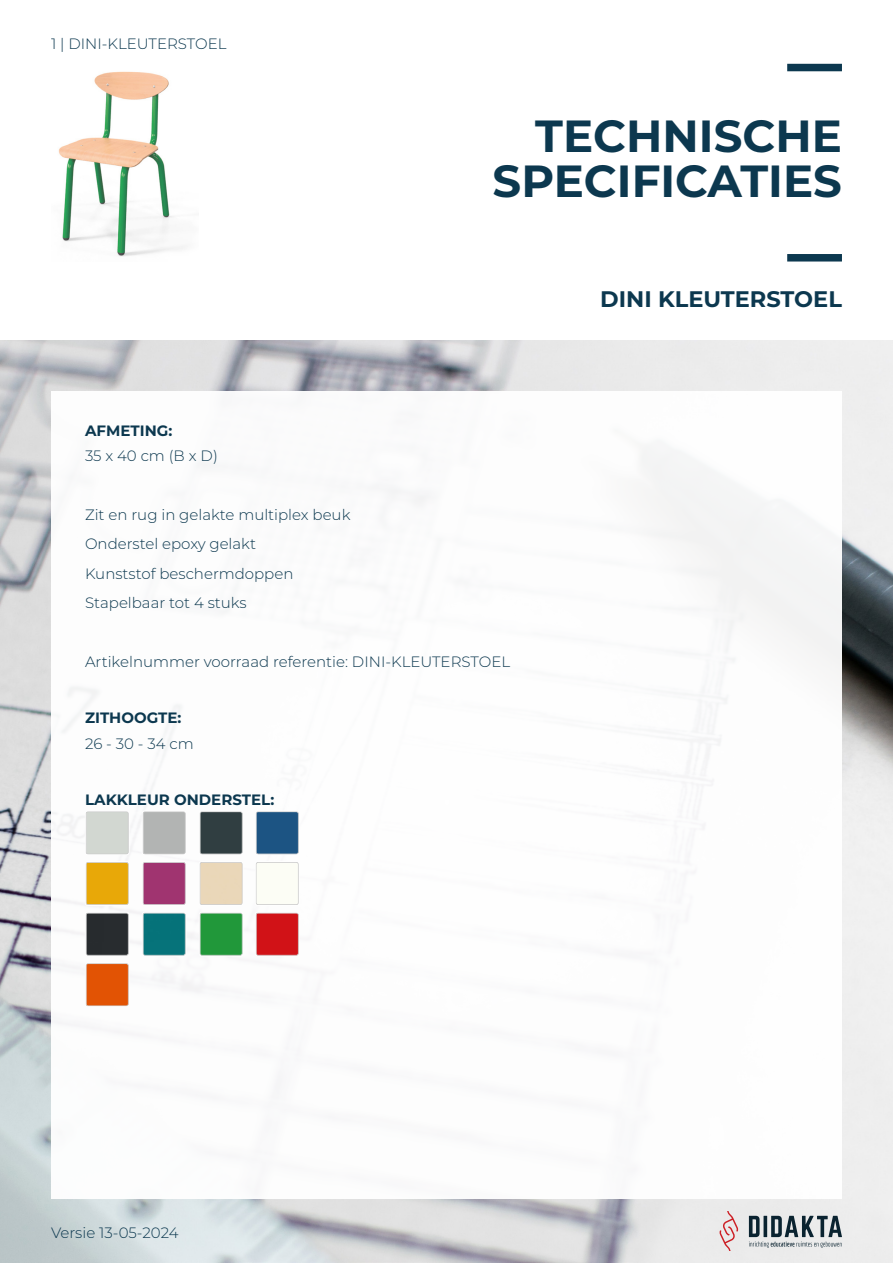
<style>
.page{position:relative;width:893px;height:1263px;background:#fff}
.page>*{position:absolute;margin:0;border:0;box-sizing:border-box;transform-origin:0 0}
.t1{font:700 45px/45px "Montserrat";color:#0c384f;text-align:right}
.Titel_2{font:700 22.5px "Montserrat";color:#0c384f}
.Platte_tekst{font:300 15px "Montserrat";color:#0c384f}
.Titel_3{font:700 15px "Montserrat";color:#0c384f}
</style>
<div class="page">
<img style="left:0;top:340px;width:893px;height:923px">
<div style="left:51px;top:391px;width:791px;height:808px;background:#fff"></div>
<svg style="left:719px;top:1212px;width:19px;height:38px"></svg>
<svg style="left:749px;top:1216px;width:93px;height:32px;background:#97a0a5"></svg>
<div style="left:787px;top:64px;width:55px;height:7px;background:#0c384f"></div>
<div style="left:787px;top:254px;width:55px;height:7px;background:#0c384f"></div>
<svg style="left:85px;top:811px;width:214px;height:195px"></svg>
<img style="left:58px;top:71px;width:127px;height:186px">
<p class="Platte_tekst" style="left:51px;top:33px;width:177px">1 | DINI-KLEUTERSTOEL</p>
<p class="Titel_3" style="left:85px;top:419px;width:89px">AFMETING:</p>
<p class="Platte_tekst" style="left:85px;top:445px;width:134px">35 x 40 cm (B x D)</p>
<p class="Platte_tekst" style="left:85px;top:504px;width:267px">Zit en rug in gelakte multiplex beuk</p>
<p class="Platte_tekst" style="left:85px;top:534px;width:173px">Onderstel epoxy gelakt</p>
<p class="Platte_tekst" style="left:85px;top:563px;width:210px">Kunststof beschermdoppen</p>
<p class="Platte_tekst" style="left:85px;top:593px;width:163px">Stapelbaar tot 4 stuks</p>
<h1 class="t1" style="left:493px;top:111px;width:351px">TECHNISCHE<br>SPECIFICATIES</h1>
<p class="Titel_2" style="left:600px;top:282px;width:243px">DINI KLEUTERSTOEL</p>
<p class="Platte_tekst" style="left:85px;top:652px;width:427px">Artikelnummer voorraad referentie: DINI-KLEUTERSTOEL</p>
<p class="Titel_3" style="left:85px;top:707px;width:98px">ZITHOOGTE:</p>
<p class="Platte_tekst" style="left:85px;top:733px;width:110px">26 - 30 - 34 cm</p>
<p class="Titel_3" style="left:85px;top:788px;width:191px">LAKKLEUR ONDERSTEL:</p>
<p class="Platte_tekst" style="left:51px;top:1223px;width:129px">Versie 13-05-2024</p>
</div>
